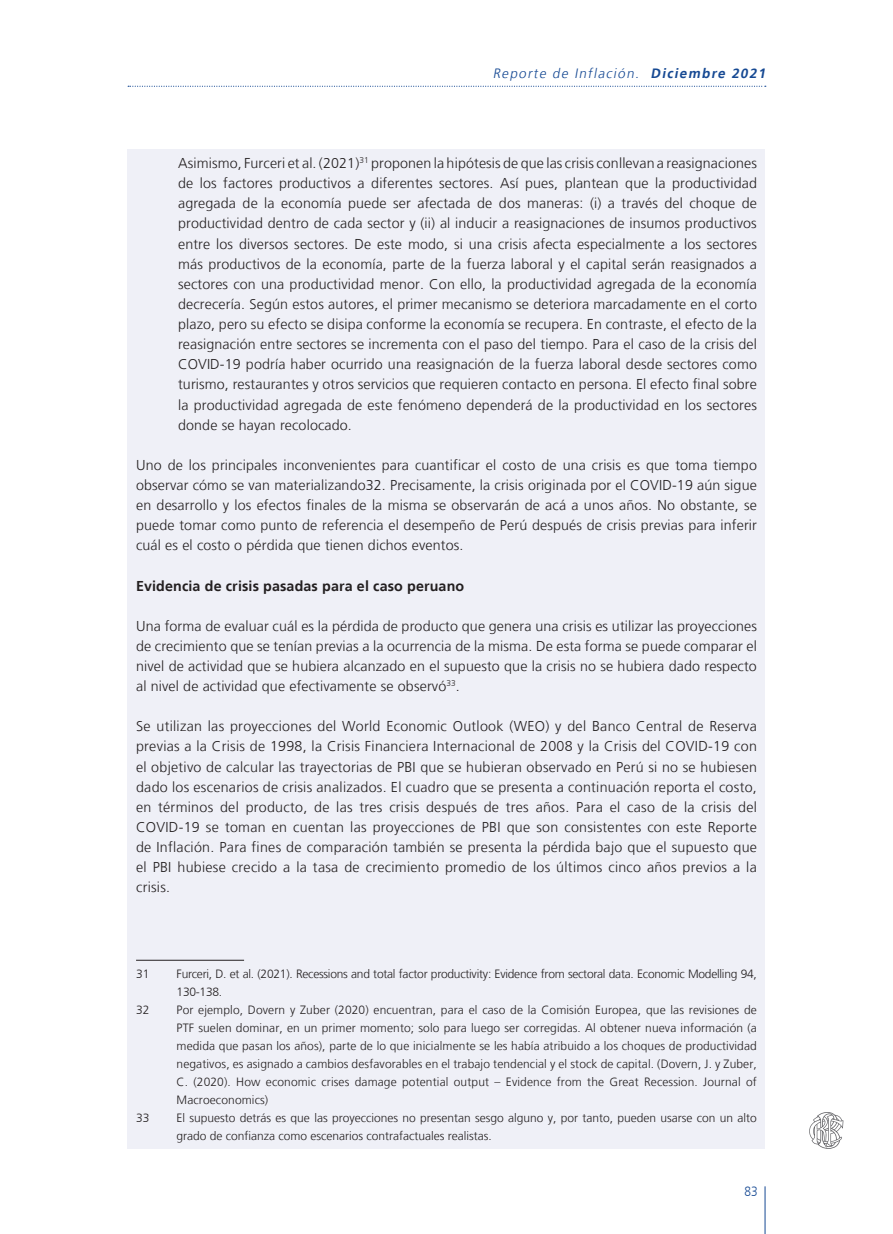
<style>
.page{position:relative;width:893px;height:1234px;background:#fff}
.page>*{position:absolute;margin:0;border:0;box-sizing:border-box;transform-origin:0 0}
.t1{font:300 14.25px/20.1px "Frutiger LT";letter-spacing:.01em;color:#231f20;text-align:justify}
.t2{font:700 14.25px "Frutiger LT";letter-spacing:.01em;color:#231f20}
.t3{font:italic 300 13.5px "Frutiger LT";color:#164993}
.t4{font:300 13.5px "Frutiger LT";color:#164993;scale:.88 1}
.PIE{font:300 12px/18px "Frutiger LT";color:#231f20;text-align:justify}
.PIE-2{font:300 12px/18px "Frutiger LT";letter-spacing:-.02em;color:#231f20}
.s1{font-weight:700}
</style>
<div class="page">
<svg style="left:128px;top:86px;width:638px;height:1px"></svg>
<hr style="left:765px;top:1185px;width:1px;height:48px;background:#164993">
<svg style="left:809px;top:1112px;width:34px;height:37px"></svg>
<div style="left:128px;top:149px;width:637px;height:999px;background:#eff0f7"></div>
<hr style="left:136px;top:959px;width:108px;height:1px;background:#231f20">
<p class="t3" style="left:493px;top:65px;width:277px">Reporte de Inflación. <span class="s1">Diciembre 2021</span></p>
<p class="t1" style="left:178px;top:153px;width:580px">Asimismo, Furceri et al. (2021)<sup>31</sup> proponen la hipótesis de que las crisis conllevan a reasignaciones de los factores productivos a diferentes sectores. Así pues, plantean que la productividad agregada de la economía puede ser afectada de dos maneras: (i) a través del choque de productividad dentro de cada sector y (ii) al inducir a reasignaciones de insumos productivos entre los diversos sectores. De este modo, si una crisis afecta especialmente a los sectores más productivos de la economía, parte de la fuerza laboral y el capital serán reasignados a sectores con una productividad menor. Con ello, la productividad agregada de la economía decrecería. Según estos autores, el primer mecanismo se deteriora marcadamente en el corto plazo, pero su efecto se disipa conforme la economía se recupera. En contraste, el efecto de la reasignación entre sectores se incrementa con el paso del tiempo. Para el caso de la crisis del COVID-19 podría haber ocurrido una reasignación de la fuerza laboral desde sectores como turismo, restaurantes y otros servicios que requieren contacto en persona. El efecto final sobre la productividad agregada de este fenómeno dependerá de la productividad en los sectores donde se hayan recolocado.</p>
<p class="t1" style="left:136px;top:455px;width:622px">Uno de los principales inconvenientes para cuantificar el costo de una crisis es que toma tiempo observar cómo se van materializando32. Precisamente, la crisis originada por el COVID-19 aún sigue en desarrollo y los efectos finales de la misma se observarán de acá a unos años. No obstante, se puede tomar como punto de referencia el desempeño de Perú después de crisis previas para inferir cuál es el costo o pérdida que tienen dichos eventos.</p>
<p class="t2" style="left:136px;top:577px;width:330px">Evidencia de crisis pasadas para el caso peruano</p>
<p class="t1" style="left:136px;top:616px;width:622px">Una forma de evaluar cuál es la pérdida de producto que genera una crisis es utilizar las proyecciones de crecimiento que se tenían previas a la ocurrencia de la misma. De esta forma se puede comparar el nivel de actividad que se hubiera alcanzado en el supuesto que la crisis no se hubiera dado respecto al nivel de actividad que efectivamente se observó<sup>33</sup>.</p>
<p class="t1" style="left:136px;top:716px;width:622px">Se utilizan las proyecciones del World Economic Outlook (WEO) y del Banco Central de Reserva previas a la Crisis de 1998, la Crisis Financiera Internacional de 2008 y la Crisis del COVID-19 con el objetivo de calcular las trayectorias de PBI que se hubieran observado en Perú si no se hubiesen dado los escenarios de crisis analizados. El cuadro que se presenta a continuación reporta el costo, en términos del producto, de las tres crisis después de tres años. Para el caso de la crisis del COVID-19 se toman en cuentan las proyecciones de PBI que son consistentes con este Reporte de Inflación. Para fines de comparación también se presenta la pérdida bajo que el supuesto que el PBI hubiese crecido a la tasa de crecimiento promedio de los últimos cinco años previos a la crisis.</p>
<p class="PIE" style="left:136px;top:965px;width:15px">31</p>
<p class="PIE-2" style="left:177px;top:965px;width:582px">Furceri, D. et al. (2021). Recessions and total factor productivity: Evidence from sectoral data. Economic Modelling 94,<br>130-138.</p>
<p class="PIE" style="left:136px;top:1001px;width:15px">32</p>
<p class="PIE" style="left:177px;top:1001px;width:582px">Por ejemplo, Dovern y Zuber (2020) encuentran, para el caso de la Comisión Europea, que las revisiones de PTF suelen dominar, en un primer momento; solo para luego ser corregidas. Al obtener nueva información (a medida que pasan los años), parte de lo que inicialmente se les había atribuido a los choques de productividad negativos, es asignado a cambios desfavorables en el trabajo tendencial y el stock de capital. (Dovern, J. y Zuber, C. (2020). How economic crises damage potential output – Evidence from the Great Recession. Journal of Macroeconomics)</p>
<p class="PIE" style="left:136px;top:1109px;width:15px">33</p>
<p class="PIE" style="left:177px;top:1109px;width:582px">El supuesto detrás es que las proyecciones no presentan sesgo alguno y, por tanto, pueden usarse con un alto grado de confianza como escenarios contrafactuales realistas.</p>
<p class="t4" style="left:745px;top:1183px;width:16px">83</p>
</div>
